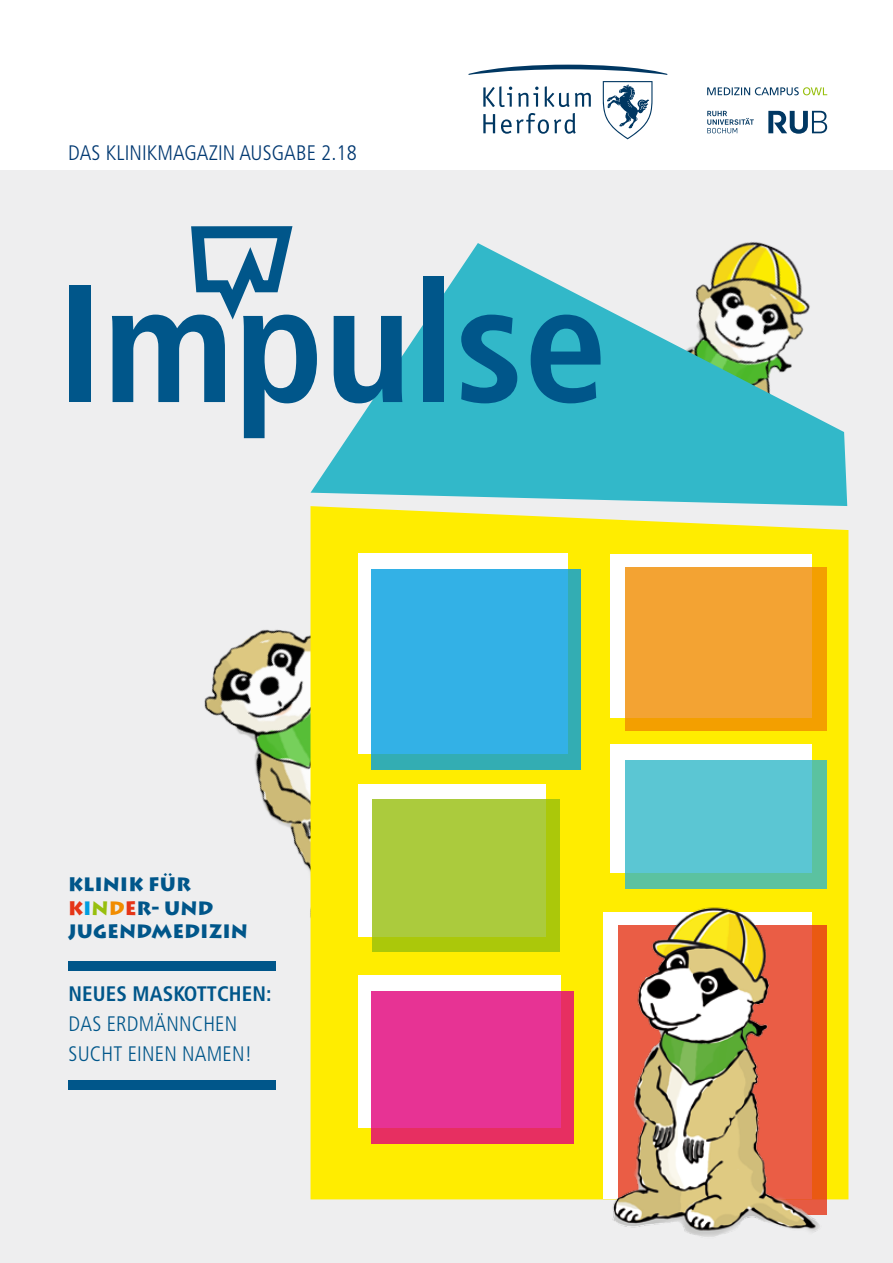
<style>
.page{position:relative;width:893px;height:1263px;background:#fff}
.page>*{position:absolute;margin:0;border:0;box-sizing:border-box;transform-origin:0 0}
.t1{font:700 condensed 167.25px "Frutiger";color:#00568a}
.t2{font:300 condensed 21px/30px "Frutiger";letter-spacing:.01em;color:#00568a}
.t3{font:300 condensed 21px "Frutiger";letter-spacing:.005em;color:#003871}
.t4{font:700 condensed 21px "Frutiger";letter-spacing:.005em;color:#00568a}
.t5{font:900 19.05px/23.7px "Lithos Pro";color:#00568a}
.s1{color:#e53517}
.s2{color:#009ee0}
.s3{color:#97bf0d}
.s4{color:#f18c00}
</style>
<div class="page">
<div style="left:0;top:170px;width:893px;height:1093px;background:#eeeeef"></div>
<img style="left:204px;top:629px;width:106px;height:243px">
<div style="left:68px;top:1080px;width:208px;height:9px;background:#00568a"></div>
<svg style="left:483px;top:86px;width:108px;height:21px"></svg>
<svg style="left:483px;top:113px;width:93px;height:21px"></svg>
<svg style="left:468px;top:65px;width:200px;height:10px"></svg>
<svg style="left:603px;top:81px;width:49px;height:58px"></svg>
<svg style="left:768px;top:111px;width:59px;height:23px"></svg>
<svg style="left:707px;top:111px;width:47px;height:22px"></svg>
<svg style="left:707px;top:87px;width:120px;height:8px"></svg>
<svg style="left:310px;top:506px;width:538px;height:693px;background:#fdec0e"></svg>
<svg style="left:310px;top:243px;width:537px;height:263px;fill:#32b8c9"></svg>
<div style="left:358px;top:554px;width:210px;height:200px;background:#fff"></div>
<div style="left:610px;top:744px;width:202px;height:129px;background:#fff"></div>
<div style="left:603px;top:912px;width:208px;height:287px;background:#fff"></div>
<div style="left:358px;top:784px;width:188px;height:152px;background:#fff"></div>
<div style="left:358px;top:975px;width:202px;height:153px;background:#fff"></div>
<svg style="left:371px;top:570px;width:210px;height:200px;background:#33b0df"></svg>
<div style="left:611px;top:554px;width:201px;height:164px;background:#fff"></div>
<svg style="left:625px;top:567px;width:201px;height:164px;background:#f3a22b"></svg>
<svg style="left:625px;top:760px;width:201px;height:126px;background:#5bc5cb"></svg>
<svg style="left:372px;top:800px;width:188px;height:152px;background:#abca34"></svg>
<svg style="left:371px;top:991px;width:202px;height:152px;background:#e7328c"></svg>
<svg style="left:191px;top:226px;width:102px;height:94px"></svg>
<img style="left:608px;top:886px;width:234px;height:351px">
<div style="left:68px;top:961px;width:208px;height:9px;background:#00568a"></div>
<p class="t3" style="left:68px;top:141px;width:290px">DAS KLINIKMAGAZIN AUSGABE 2.18</p>
<h1 class="t1" style="left:57px;top:245px;width:552px">IMPULSE</h1>
<p class="t5" style="left:68px;top:873px;width:182px">KLINIK FÜR<br><span class="s1">K</span><span class="s2">I</span><span class="s3">N</span><span class="s4">D</span><span class="s1">E</span>R- UND<br>JUGENDMEDIZIN</p>
<p class="t4" style="left:69px;top:982px;width:205px">NEUES MASKOTTCHEN:</p>
<p class="t2" style="left:69px;top:1009px;width:185px">DAS ERDMÄNNCHEN<br>SUCHT EINEN NAMEN!</p>
</div>
